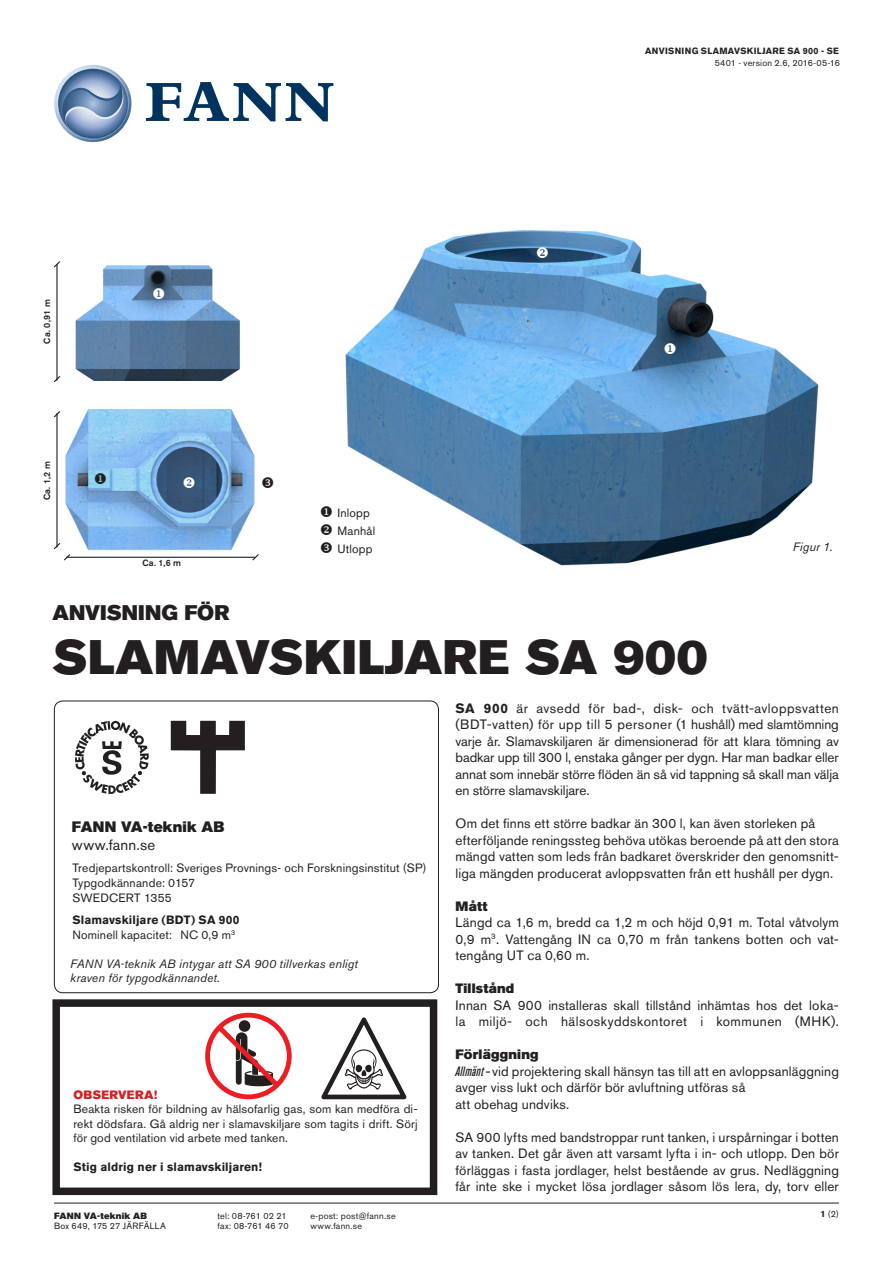
<style>
.page{position:relative;width:893px;height:1263px;background:#fff}
.page>*{position:absolute;margin:0;border:0;box-sizing:border-box;transform-origin:0 0}
.t1{font:48px "Akzidenz Grotesk BE Super";letter-spacing:.015em;color:#231f20}
.t2{font:21px "Akzidenz Grotesk BE Super";color:#231f20}
.t3{font:15px "Akzidenz Grotesk BE Super";letter-spacing:.01em;color:#231f20}
.t4{font:15px "Akzidenz Grotesk BE";letter-spacing:.01em;color:#231f20}
.t5{font:13.5px/16.5px "Akzidenz Grotesk Pro";letter-spacing:.01em;color:#231f20;text-align:justify}
.t6{font:13.5px "Akzidenz Grotesk Pro Super";letter-spacing:.015em;color:#231f20}
.t7{font:12px/14.4px "Akzidenz Grotesk Pro";letter-spacing:.015em;color:#231f20;text-align:justify}
.t8{font:12px "Akzidenz Grotesk BE";letter-spacing:.015em;color:#231f20}
.t9{font:italic 12px/14.4px "Akzidenz Grotesk BE";letter-spacing:.015em;color:#231f20}
.t10{font:700 12px "Akzidenz Grotesk Pro";letter-spacing:.01em;color:#231f20}
.t11{font:700 12px "Akzidenz Grotesk BE";letter-spacing:.01em;color:#231f20}
.t12{font:12px "Akzidenz Grotesk Pro Super";letter-spacing:.025em;color:#d1232a}
.t13{font:9px "Akzidenz Grotesk BE";letter-spacing:.025em;color:#231f20}
.t14{font:700 9px "Akzidenz Grotesk BE";letter-spacing:.035em;color:#231f20}
.t15{font:500 9px "Akzidenz Grotesk BE";letter-spacing:.04em;color:#231f20}
.t16{font:9px "Akzidenz Grotesk BE Super";letter-spacing:.025em;color:#231f20}
.s1{font-weight:700}
.s2{font-weight:500;font-style:italic;font-stretch:condensed}
</style>
<div class="page">
<hr style="left:54px;top:1203px;width:785px;height:1px;background:#231f20">
<img style="left:75px;top:265px;width:165px;height:116px">
<img style="left:345px;top:229px;width:474px;height:337px">
<svg style="left:146px;top:82px;width:187px;height:39px"></svg>
<svg style="left:54px;top:65px;width:77px;height:77px"></svg>
<svg style="left:55px;top:69px;width:76px;height:69px"></svg>
<div style="left:54px;top:701px;width:385px;height:292px;border:1px solid #231f20;border-radius:9px"></div>
<svg style="left:75px;top:721px;width:74px;height:73px"></svg>
<svg style="left:171px;top:721px;width:74px;height:73px"></svg>
<img style="left:65px;top:409px;width:190px;height:148px">
<hr style="left:56px;top:413px;width:2px;height:134px;background:#231f20">
<hr style="left:56px;top:264px;width:2px;height:116px;background:#231f20">
<hr style="left:66px;top:557px;width:189px;height:1px;background:#231f20">
<svg style="left:54px;top:375px;width:7px;height:8px"></svg>
<svg style="left:54px;top:542px;width:17px;height:19px"></svg>
<svg style="left:251px;top:553px;width:8px;height:8px"></svg>
<svg style="left:54px;top:411px;width:7px;height:8px"></svg>
<svg style="left:54px;top:261px;width:7px;height:8px"></svg>
<svg style="left:321px;top:1017px;width:85px;height:82px"></svg>
<svg style="left:205px;top:1013px;width:87px;height:86px"></svg>
<div style="left:52px;top:999px;width:385px;height:196px;border:8px solid #231f20"></div>
<svg style="left:95px;top:473px;width:11px;height:11px"></svg>
<svg style="left:153px;top:288px;width:11px;height:11px"></svg>
<svg style="left:665px;top:343px;width:10px;height:11px"></svg>
<svg style="left:184px;top:477px;width:11px;height:11px"></svg>
<svg style="left:537px;top:247px;width:11px;height:11px"></svg>
<p class="t14" style="left:645px;top:45px;width:195px">ANVISNING SLAMAVSKILJARE SA 900 - SE</p>
<p class="t15" style="left:41px;top:344px;width:46px;rotate:-90deg">Ca. 0,91 m</p>
<p class="t15" style="left:41px;top:500px;width:40px;rotate:-90deg">Ca. 1,2 m</p>
<p class="t15" style="left:142px;top:557px;width:40px">Ca. 1,6 m</p>
<p class="t8" style="left:320px;top:505px;width:52px">◆ Inlopp</p>
<p class="t8" style="left:320px;top:523px;width:57px">❖ Manhål</p>
<p class="t8" style="left:337px;top:541px;width:37px">Utlopp</p>
<p class="t13" style="left:715px;top:57px;width:127px">5401 - version 2.6, 2016-05-16</p>
<p class="t9" style="left:793px;top:539px;width:41px">Figur 1.</p>
<p class="t2" style="left:52px;top:600px;width:178px">ANVISNING FÖR</p>
<p class="t1" style="left:52px;top:629px;width:657px">SLAMAVSKILJARE SA 900</p>
<p class="t5" style="left:455px;top:700px;width:385px"><span class="s1">SA 900</span> är avsedd för bad-, disk- och tvätt-avloppsvatten (BDT-vatten) för upp till 5 personer (1 hushåll) med slamtömning varje år. Slamavskiljaren är dimensionerad för att klara tömning av badkar upp till 300 l, enstaka gånger per dygn. Har man badkar eller annat som innebär större flöden än så vid tappning så skall man välja en större slamavskiljare.</p>
<p class="t5" style="left:455px;top:815px;width:361px">Om det finns ett större badkar än 300 l, kan även storleken på</p>
<p class="t5" style="left:455px;top:832px;width:385px">efterföljande reningssteg behöva utökas beroende på att den stora mängd vatten som leds från badkaret överskrider den genomsnitt&shy;liga mängden producerat avloppsvatten från ett hushåll per dygn.</p>
<p class="t6" style="left:455px;top:897px;width:33px">Mått</p>
<p class="t5" style="left:455px;top:914px;width:385px">Längd ca 1,6 m, bredd ca 1,2 m och höjd 0,91 m. Total våtvolym 0,9 m<sup>3</sup>. Vattengång IN ca 0,70 m från tankens botten och vat&shy;tengång UT ca 0,60 m.</p>
<p class="t6" style="left:455px;top:980px;width:60px">Tillstånd</p>
<p class="t5" style="left:455px;top:997px;width:385px">Innan SA 900 installeras skall tillstånd inhämtas hos det loka&shy;la miljö- och hälsoskyddskontoret i kommunen (MHK).</p>
<p class="t6" style="left:455px;top:1046px;width:85px">Förläggning</p>
<p class="t5" style="left:455px;top:1063px;width:385px"><span class="s2">Allmänt –</span> vid projektering skall hänsyn tas till att en avloppsanläggning avger viss lukt och därför bör avluftning utföras så</p>
<p class="t5" style="left:455px;top:1096px;width:115px">att obehag undviks.</p>
<p class="t5" style="left:455px;top:1129px;width:385px">SA 900 lyfts med bandstroppar runt tanken, i urspårningar i botten av tanken. Det går även att varsamt lyfta i in- och utlopp. Den bör förläggas i fasta jordlager, helst bestående av grus. Nedläggning får inte ske i mycket lösa jordlager såsom lös lera, dy, torv eller</p>
<p class="t3" style="left:72px;top:818px;width:154px">FANN VA-teknik AB</p>
<p class="t4" style="left:72px;top:836px;width:85px">www.fann.se</p>
<p class="t8" style="left:72px;top:861px;width:356px">Tredjepartskontroll: Sveriges Provnings- och Forskningsinstitut (SP)</p>
<p class="t8" style="left:72px;top:876px;width:124px">Typgodkännande: 0157</p>
<p class="t8" style="left:72px;top:891px;width:101px">SWEDCERT 1355</p>
<p class="t11" style="left:72px;top:913px;width:169px">Slamavskiljare (BDT) SA 900</p>
<p class="t8" style="left:72px;top:927px;width:164px">Nominell kapacitet: NC 0,9 m<sup>3</sup></p>
<p class="t9" style="left:70px;top:956px;width:289px">FANN VA-teknik AB intygar att SA 900 tillverkas enligt kraven för typgodkännandet.</p>
<p class="t12" style="left:73px;top:1087px;width:85px">OBSERVERA!</p>
<p class="t7" style="left:73px;top:1102px;width:346px">Beakta risken för bildning av hälsofarlig gas, som kan medföra di&shy;rekt dödsfara. Gå aldrig ner i slamavskiljare som tagits i drift. Sörj för god ventilation vid arbete med tanken.</p>
<p class="t10" style="left:73px;top:1159px;width:190px">Stig aldrig ner i slamavskiljaren!</p>
<p class="t16" style="left:54px;top:1210px;width:95px">FANN VA-teknik AB</p>
<p class="t13" style="left:217px;top:1210px;width:71px">tel: 08-761 02 21</p>
<p class="t13" style="left:310px;top:1210px;width:87px">e-post: post@fann.se</p>
<p class="t13" style="left:54px;top:1221px;width:113px">Box 649, 175 27 JÄRFÄLLA</p>
<p class="t13" style="left:218px;top:1221px;width:73px">fax: 08-761 46 70</p>
<p class="t13" style="left:310px;top:1221px;width:53px">www.fann.se</p>
<p class="t13" style="left:820px;top:1208px;width:20px"><span class="s1">1</span> (2)</p>
</div>
